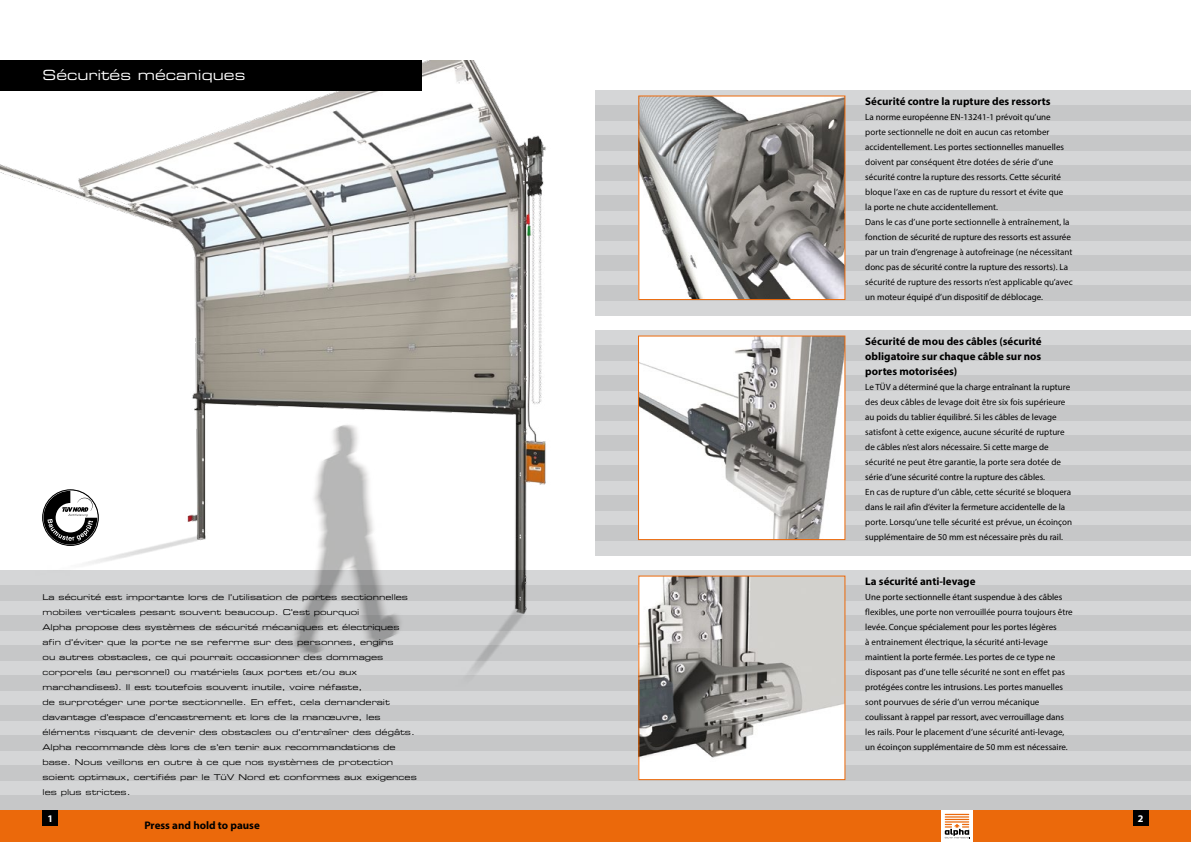
<style>
.page{position:relative;width:1191px;height:842px;background:#fff}
.page>*{position:absolute;margin:0;border:0;box-sizing:border-box;transform-origin:0 0}
.t1{font:14px "Eurostile Extended Two";color:#fff}
.t2{font:700 11px/15px "Myriad Pro";color:#000;text-align:justify}
.t3{font:700 10.2px "Myriad Pro";color:#fff}
.t4{font:9px/15px "Myriad Pro";color:#000}
.t5{font:8px/15px "Eurostile Extended Two";color:#000}
</style>
<div class="page">
<div style="left:595px;top:90px;width:596px;height:225px;background:#d5d6d7"></div>
<div style="left:595px;top:330px;width:596px;height:225px;background:#d5d6d7"></div>
<div style="left:0;top:570px;width:1191px;height:248px;background:#d5d6d7"></div>
<div style="left:595px;top:135px;width:596px;height:15px;background:#c6c7c8"></div>
<div style="left:595px;top:105px;width:596px;height:15px;background:#c6c7c8"></div>
<div style="left:595px;top:165px;width:596px;height:15px;background:#c6c7c8"></div>
<div style="left:595px;top:195px;width:596px;height:15px;background:#c6c7c8"></div>
<div style="left:595px;top:225px;width:596px;height:15px;background:#c6c7c8"></div>
<div style="left:595px;top:255px;width:596px;height:15px;background:#c6c7c8"></div>
<div style="left:595px;top:285px;width:596px;height:15px;background:#c6c7c8"></div>
<div style="left:595px;top:345px;width:596px;height:15px;background:#c6c7c8"></div>
<div style="left:595px;top:375px;width:596px;height:15px;background:#c6c7c8"></div>
<div style="left:595px;top:405px;width:596px;height:15px;background:#c6c7c8"></div>
<div style="left:595px;top:495px;width:596px;height:15px;background:#c6c7c8"></div>
<div style="left:595px;top:465px;width:596px;height:15px;background:#c6c7c8"></div>
<div style="left:595px;top:435px;width:596px;height:15px;background:#c6c7c8"></div>
<div style="left:595px;top:525px;width:596px;height:15px;background:#c6c7c8"></div>
<div style="left:0;top:585px;width:1191px;height:15px;background:#c6c7c8"></div>
<div style="left:0;top:615px;width:1191px;height:15px;background:#c6c7c8"></div>
<div style="left:0;top:645px;width:1191px;height:15px;background:#c6c7c8"></div>
<div style="left:0;top:675px;width:1191px;height:15px;background:#c6c7c8"></div>
<div style="left:0;top:705px;width:1191px;height:15px;background:#c6c7c8"></div>
<div style="left:0;top:735px;width:1191px;height:15px;background:#c6c7c8"></div>
<div style="left:0;top:765px;width:1191px;height:15px;background:#c6c7c8"></div>
<div style="left:0;top:795px;width:1191px;height:15px;background:#c6c7c8"></div>
<img style="left:0;top:60px;width:595px;height:631px">
<svg style="left:43px;top:491px;width:54px;height:54px"></svg>
<div style="left:43px;top:490px;width:55px;height:55px;border:1px solid #000;border-radius:50%"></div>
<img style="left:640px;top:97px;width:203px;height:201px">
<div style="left:638px;top:95px;width:207px;height:205px;border:1px solid #eb690b"></div>
<img style="left:640px;top:337px;width:203px;height:201px">
<div style="left:638px;top:335px;width:207px;height:205px;border:1px solid #eb690b"></div>
<img style="left:640px;top:577px;width:203px;height:201px">
<div style="left:638px;top:575px;width:207px;height:205px;border:1px solid #eb690b"></div>
<div style="left:595px;top:810px;width:596px;height:32px;background:#eb690b"></div>
<div style="left:0;top:810px;width:595px;height:32px;background:#eb690b"></div>
<div style="left:1133px;top:810px;width:15px;height:15px;background:#000"></div>
<div style="left:43px;top:810px;width:15px;height:15px;background:#000"></div>
<svg style="left:941px;top:810px;width:32px;height:32px"></svg>
<svg style="left:944px;top:814px;width:26px;height:24px"></svg>
<h1 class="t1" style="left:43px;top:65px;width:204px">Sécurités mécaniques</h1>
<p class="t5" style="left:43px;top:589px;width:376px">La sécurité est importante lors de l’utilisation de portes sectionnelles mobiles verticales pesant souvent beaucoup. C’est pourquoi<br>Alpha propose des systèmes de sécurité mécaniques et électriques afin d’éviter que la porte ne se referme sur des personnes, engins<br>ou autres obstacles, ce qui pourrait occasionner des dommages corporels (au personnel) ou matériels (aux portes et/ou aux marchandises). Il est toutefois souvent inutile, voire néfaste,<br>de surprotéger une porte sectionnelle. En effet, cela demanderait davantage d’espace d’encastrement et lors de la manœuvre, les éléments risquant de devenir des obstacles ou d’entraîner des dégâts.<br>Alpha recommande dès lors de s’en tenir aux recommandations de base. Nous veillons en outre à ce que nos systèmes de protection soient optimaux, certifiés par le TüV Nord et conformes aux exigences les plus strictes.</p>
<p class="t2" style="left:865px;top:93px;width:187px">Sécurité contre la rupture des ressorts</p>
<p class="t4" style="left:865px;top:109px;width:209px">La norme européenne EN-13241-1 prévoit qu’une porte sectionnelle ne doit en aucun cas retomber accidentellement. Les portes sectionnelles manuelles doivent par conséquent être dotées de série d’une sécurité contre la rupture des ressorts. Cette sécurité bloque l’axe en cas de rupture du ressort et évite que<br>la porte ne chute accidentellement.<br>Dans le cas d’une porte sectionnelle à entraînement, la fonction de sécurité de rupture des ressorts est assurée par un train d’engrenage à autofreinage (ne nécessitant donc pas de sécurité contre la rupture des ressorts). La sécurité de rupture des ressorts n’est applicable qu’avec un moteur équipé d’un dispositif de déblocage.</p>
<p class="t2" style="left:865px;top:333px;width:178px">Sécurité de mou des câbles (sécurité obligatoire sur chaque câble sur nos portes motorisées)</p>
<p class="t4" style="left:865px;top:379px;width:208px">Le TÜV a déterminé que la charge entraînant la rupture des deux câbles de levage doit être six fois supérieure au poids du tablier équilibré. Si les câbles de levage satisfont à cette exigence, aucune sécurité de rupture de câbles n’est alors nécessaire. Si cette marge de sécurité ne peut être garantie, la porte sera dotée de série d’une sécurité contre la rupture des câbles.<br>En cas de rupture d’un câble, cette sécurité se bloquera dans le rail afin d’éviter la fermeture accidentelle de la porte. Lorsqu’une telle sécurité est prévue, un écoinçon supplémentaire de 50 mm est nécessaire près du rail.</p>
<p class="t2" style="left:865px;top:573px;width:112px">La sécurité anti-levage</p>
<p class="t4" style="left:865px;top:589px;width:209px">Une porte sectionnelle étant suspendue à des câbles flexibles, une porte non verrouillée pourra toujours être levée. Conçue spécialement pour les portes légères<br>à entrainement électrique, la sécurité anti-levage maintient la porte fermée. Les portes de ce type ne disposant pas d’une telle sécurité ne sont en effet pas protégées contre les intrusions. Les portes manuelles sont pourvues de série d’un verrou mécanique coulissant à rappel par ressort, avec verrouillage dans les rails. Pour le placement d’une sécurité anti-levage, un écoinçon supplémentaire de 50 mm est nécessaire.</p>
<p class="t3" style="left:47px;top:811px;width:7px">1</p>
<p class="t3" style="left:1138px;top:811px;width:7px">2</p>
<p class="t2" style="left:144px;top:817px;width:117px">Press and hold to pause</p>
</div>
